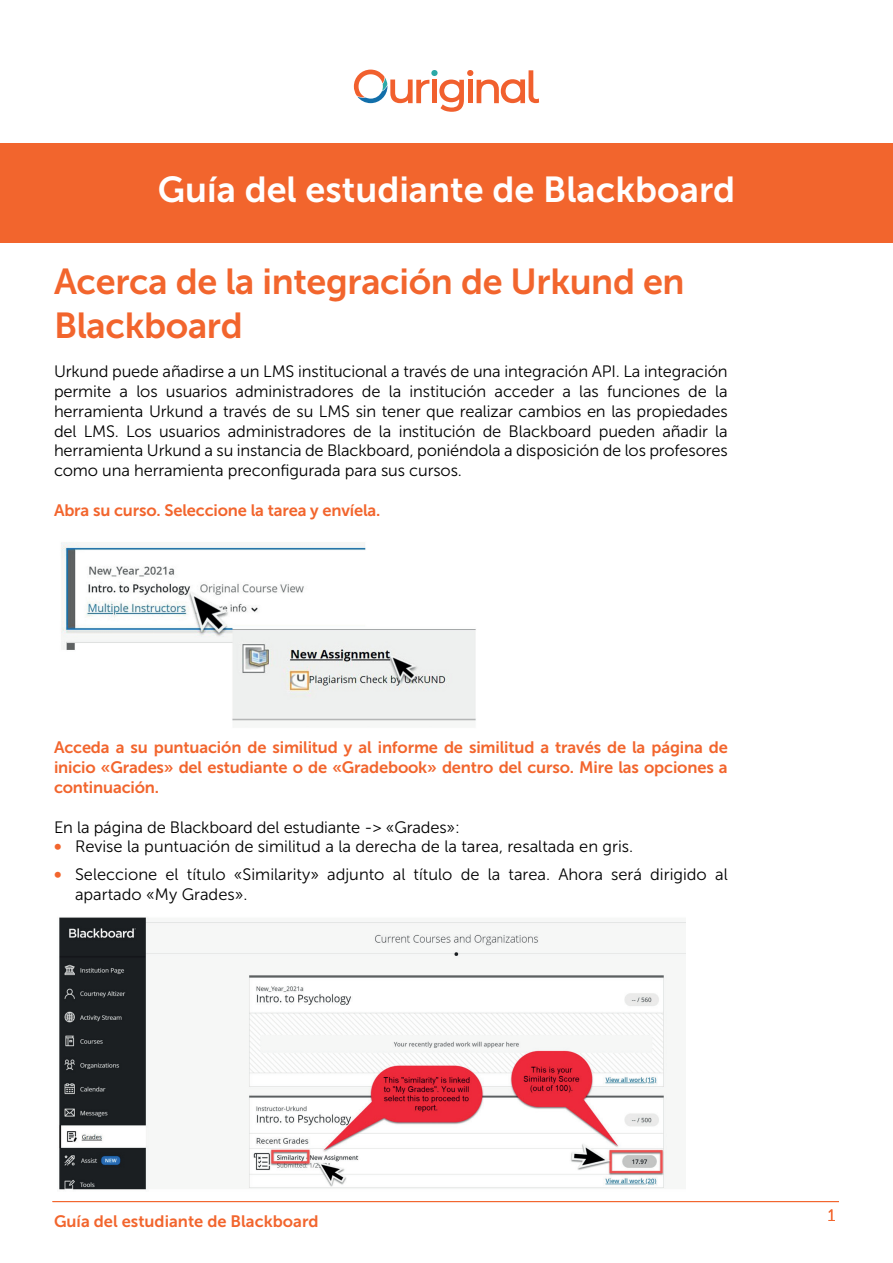
<style>
.page{position:relative;width:893px;height:1263px;background:#fff}
.page>*{position:absolute;margin:0;border:0;box-sizing:border-box;transform-origin:0 0}
.t1{font:36px/43.2px "Museo Sans 700";letter-spacing:-.01em;color:#f2652d}
.t2{font:36px "Museo Sans 700";color:#fff}
.t3{font:16.5px/19.8px "Museo Sans 300";color:#000001;text-align:justify}
.t4{font:16.5px/19.8px "Museo Sans 700";letter-spacing:-.01em;color:#f2652d;text-align:justify}
.t5{font:16.5px "Museo Sans 300";color:#f2652d}
.s1{font-family:"Museo Sans 700";font-size:18px;color:#f2652d}
</style>
<div class="page">
<hr style="left:52px;top:1201px;width:787px;height:1px;background:#f2652d">
<div style="left:0;top:143px;width:893px;height:99px;background:#f2652d"></div>
<svg style="left:354px;top:70px;width:185px;height:42px"></svg>
<img style="left:61px;top:542px;width:415px;height:179px">
<img style="left:59px;top:917px;width:627px;height:273px">
<h1 class="t2" style="left:158px;top:170px;width:579px">Guía del estudiante de Blackboard</h1>
<h1 class="t1" style="left:54px;top:260px;width:632px">Acerca de la integración de Urkund en<br>Blackboard</h1>
<p class="t3" style="left:54px;top:362px;width:675px">Urkund puede añadirse a un LMS institucional a través de una integración API. La integración permite a los usuarios administradores de la institución acceder a las funciones de la herramienta Urkund a través de su LMS sin tener que realizar cambios en las propiedades del LMS. Los usuarios administradores de la institución de Blackboard pueden añadir la herramienta Urkund a su instancia de Blackboard, poniéndola a disposición de los profesores como una herramienta preconfigurada para sus cursos.</p>
<p class="t4" style="left:54px;top:500px;width:328px">Abra su curso. Seleccione la tarea y envíela.</p>
<p class="t4" style="left:54px;top:738px;width:675px">Acceda a su puntuación de similitud y al informe de similitud a través de la página de inicio «Grades» del estudiante o de «Gradebook» dentro del curso. Mire las opciones a continuación.</p>
<p class="t3" style="left:54px;top:817px;width:407px">En la página de Blackboard del estudiante -&gt; «Grades»:</p>
<p class="t3" style="left:54px;top:837px;width:581px"><span class="s1">•</span> Revise la puntuación de similitud a la derecha de la tarea, resaltada en gris.</p>
<p class="t3" style="left:75px;top:864px;width:654px;text-indent:-21px"><span class="s1">•</span> Seleccione el título «Similarity» adjunto al título de la tarea. Ahora será dirigido al apartado «My Grades».</p>
<p class="t4" style="left:54px;top:1211px;width:266px">Guía del estudiante de Blackboard</p>
<p class="t5" style="left:828px;top:1207px;width:9px">1</p>
</div>
